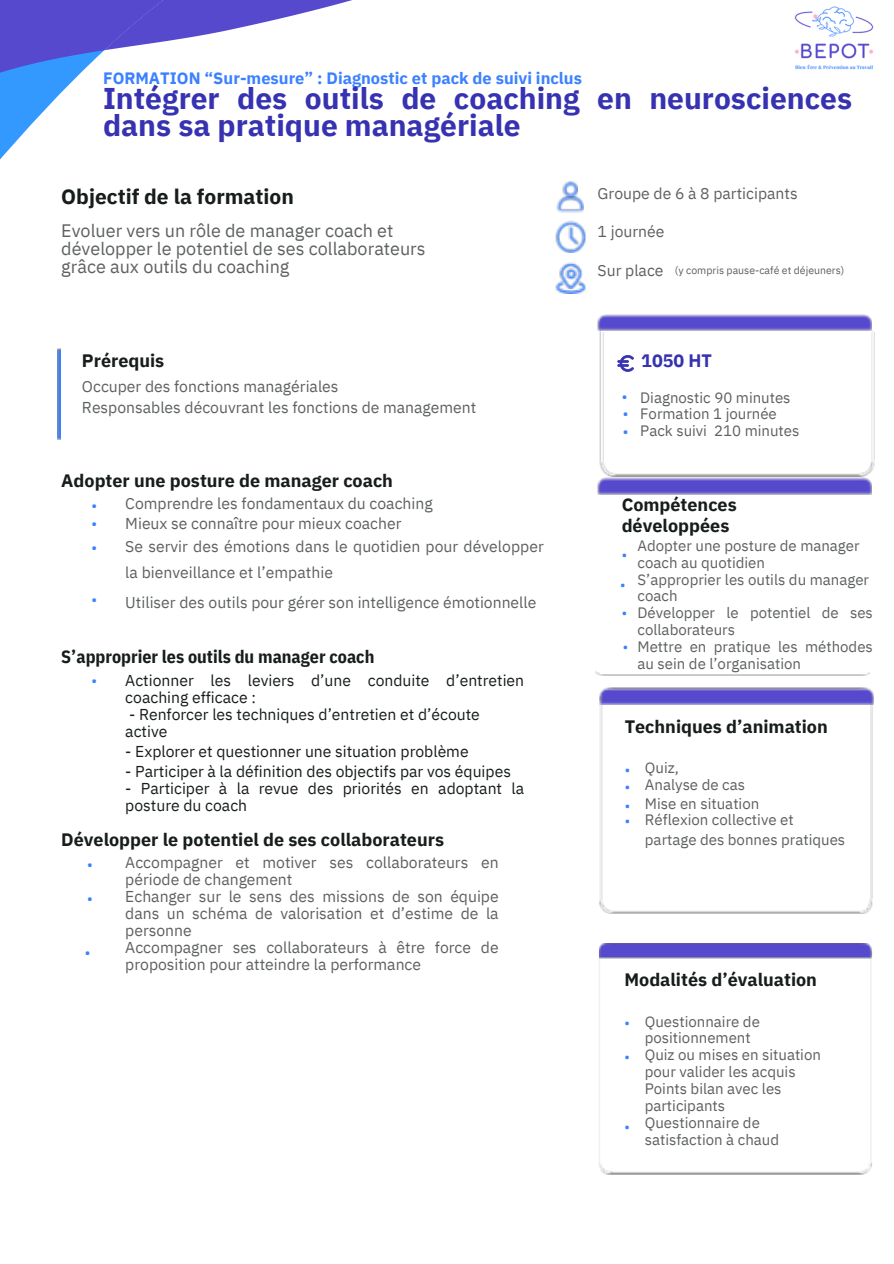
<style>
.page{position:relative;width:894px;height:1264px;background:#fff}
.page>*{position:absolute;margin:0;border:0;box-sizing:border-box;transform-origin:0 0}
.t1{font:700 30px/27px "IBM Plex Sans";color:#3632b1}
.t2{font:700 21px "IBM Plex Sans";color:#171d1c}
.t3{font:700 18px "IBM Plex Sans";color:#171d1c}
.t4{font:18px/18px "IBM Plex Sans";color:#5d6160}
.t5{font:700 18px "IBM Plex Sans Cond";color:#171d1c}
.t6{font:700 18px "IBM Plex Sans";color:#3632b1}
.t7{font:700 16.5px "IBM Plex Sans";color:#3b81ff}
.t8{font:15.75px/16.8px "IBM Plex Sans";color:#5d6160}
.t9{font:15.75px/16.8px "IBM Plex Sans";color:#171d1c}
.t10{font:15.75px/18px "IBM Plex Sans Cond";color:#3b81ff}
.t11{font:15px/16.8px "IBM Plex Sans";color:#5d6160}
.t12{font:15px/16.8px "IBM Plex Sans Cond";color:#3b81ff}
.t13{font:10.5px "IBM Plex Sans";color:#5d6160}
</style>
<div class="page">
<img style="left:57px;top:348px;width:3px;height:91px">
<img style="left:562px;top:181px;width:15px;height:16px">
<img style="left:557px;top:197px;width:27px;height:16px">
<img style="left:555px;top:220px;width:31px;height:32px">
<img style="left:559px;top:262px;width:23px;height:18px">
<img style="left:555px;top:280px;width:31px;height:13px">
<img style="left:599px;top:958px;width:272px;height:216px">
<img style="left:599px;top:944px;width:273px;height:14px">
<img style="left:595px;top:476px;width:274px;height:200px">
<img style="left:595px;top:486px;width:274px;height:169px">
<img style="left:597px;top:478px;width:273px;height:17px">
<img style="left:599px;top:704px;width:274px;height:209px">
<img style="left:599px;top:687px;width:274px;height:17px">
<svg style="left:0;top:123px;width:33px;height:37px"></svg>
<svg style="left:0;top:0;width:352px;height:123px"></svg>
<img style="left:599px;top:332px;width:276px;height:144px">
<img style="left:597px;top:314px;width:274px;height:17px">
<svg style="left:617px;top:355px;width:16px;height:17px"></svg>
<img style="left:794px;top:6px;width:80px;height:64px">
<p class="t7" style="left:103px;top:67px;width:480px">FORMATION “Sur-mesure” : Diagnostic et pack de suivi inclus</p>
<p class="t1" style="left:103px;top:85px;width:750px">Intégrer des outils de coaching en neurosciences dans sa pratique managériale</p>
<p class="t2" style="left:61px;top:182px;width:234px">Objectif de la formation</p>
<p class="t4" style="left:61px;top:221px;width:366px">Evoluer vers un rôle de manager coach et développer le potentiel de ses collaborateurs grâce aux outils du coaching</p>
<p class="t3" style="left:82px;top:348px;width:84px">Prérequis</p>
<p class="t8" style="left:82px;top:375px;width:396px;line-height:21.3px">Occuper des fonctions managériales<br>Responsables découvrant les fonctions de management</p>
<p class="t3" style="left:61px;top:468px;width:333px">Adopter une posture de manager coach</p>
<p class="t10" style="left:91px;top:495px;width:7px">• •</p>
<p class="t10" style="left:91px;top:538px;width:7px">•</p>
<p class="t10" style="left:91px;top:590px;width:7px">•</p>
<p class="t8" style="left:125px;top:493px;width:309px;line-height:20.2px">Comprendre les fondamentaux du coaching<br>Mieux se connaître pour mieux coacher</p>
<p class="t8" style="left:125px;top:533px;width:420px;line-height:25.8px">Se servir des émotions dans le quotidien pour développer la bienveillance et l’empathie</p>
<p class="t8" style="left:125px;top:594px;width:412px">Utiliser des outils pour gérer son intelligence émotionnelle</p>
<h4 class="t5" style="left:61px;top:645px;width:314px">S’approprier les outils du manager coach</h4>
<p class="t10" style="left:91px;top:671px;width:7px">•</p>
<h4 class="t9" style="left:125px;top:671px;width:400px">Actionner les leviers d’une conduite d’entretien coaching efficace :</h4>
<h4 class="t9" style="left:125px;top:705px;width:356px">- Renforcer les techniques d’entretien et d’écoute active</h4>
<h4 class="t9" style="left:125px;top:742px;width:345px">- Explorer et questionner une situation problème</h4>
<h4 class="t9" style="left:125px;top:763px;width:387px">- Participer à la définition des objectifs par vos équipes</h4>
<h4 class="t9" style="left:125px;top:779px;width:400px">- Participer à la revue des priorités en adoptant la posture du coach</h4>
<h4 class="t3" style="left:61px;top:827px;width:384px">Développer le potentiel de ses collaborateurs</h4>
<h4 class="t10" style="left:87px;top:847px;width:7px;line-height:33.8px">• •</h4>
<h4 class="t10" style="left:85px;top:943px;width:7px">•</h4>
<h6 class="t8" style="left:125px;top:854px;width:375px">Accompagner et motiver ses collaborateurs en période de changement<br>Echanger sur le sens des missions de son équipe dans un schéma de valorisation et d’estime de la personne<br>Accompagner ses collaborateurs à être force de proposition pour atteindre la performance</h6>
<h6 class="t8" style="left:597px;top:185px;width:201px">Groupe de 6 à 8 participants</h6>
<h6 class="t8" style="left:597px;top:223px;width:68px">1 journée</h6>
<h6 class="t8" style="left:597px;top:261px;width:67px">Sur place</h6>
<p class="t13" style="left:674px;top:263px;width:171px">(y compris pause-café et déjeuners)</p>
<p class="t10" style="left:621px;top:387px;width:7px">•</p>
<h4 class="t10" style="left:622px;top:404px;width:7px">•</h4>
<p class="t10" style="left:622px;top:422px;width:7px">•</p>
<p class="t6" style="left:641px;top:348px;width:72px">1050 HT</p>
<p class="t11" style="left:640px;top:388px;width:161px">Diagnostic 90 minutes<br>Formation 1 journée<br>Pack suivi 210 minutes</p>
<h6 class="t3" style="left:621px;top:492px;width:117px">Compétences</h6>
<p class="t3" style="left:621px;top:513px;width:109px">développées</p>
<p class="t12" style="left:621px;top:546px;width:7px">•</p>
<p class="t12" style="left:619px;top:576px;width:7px">•</p>
<p class="t12" style="left:621px;top:604px;width:7px">•</p>
<p class="t12" style="left:622px;top:638px;width:7px">•</p>
<h3 class="t11" style="left:637px;top:537px;width:237px">Adopter une posture de manager coach au quotidien<br>S’approprier les outils du manager coach<br>Développer le potentiel de ses collaborateurs<br>Mettre en pratique les méthodes au sein de l’organisation</h3>
<p class="t3" style="left:624px;top:714px;width:204px">Techniques d’animation</p>
<p class="t12" style="left:624px;top:761px;width:7px">• •</p>
<p class="t11" style="left:644px;top:759px;width:102px">Quiz,<br>Analyse de cas</p>
<p class="t12" style="left:624px;top:797px;width:7px;line-height:15.8px">• •</p>
<h6 class="t11" style="left:644px;top:795px;width:150px;line-height:15.8px">Mise en situation<br>Réflexion collective et</h6>
<p class="t11" style="left:644px;top:831px;width:202px">partage des bonnes pratiques</p>
<h4 class="t3" style="left:624px;top:967px;width:194px">Modalités d’évaluation</h4>
<p class="t12" style="left:624px;top:1013px;width:7px">•</p>
<p class="t12" style="left:624px;top:1047px;width:7px">•</p>
<h6 class="t12" style="left:624px;top:1117px;width:7px">•</h6>
<p class="t11" style="left:644px;top:1012px;width:178px">Questionnaire de positionnement<br>Quiz ou mises en situation pour valider les acquis<br>Points bilan avec les participants<br>Questionnaire de satisfaction à chaud</p>
</div>
